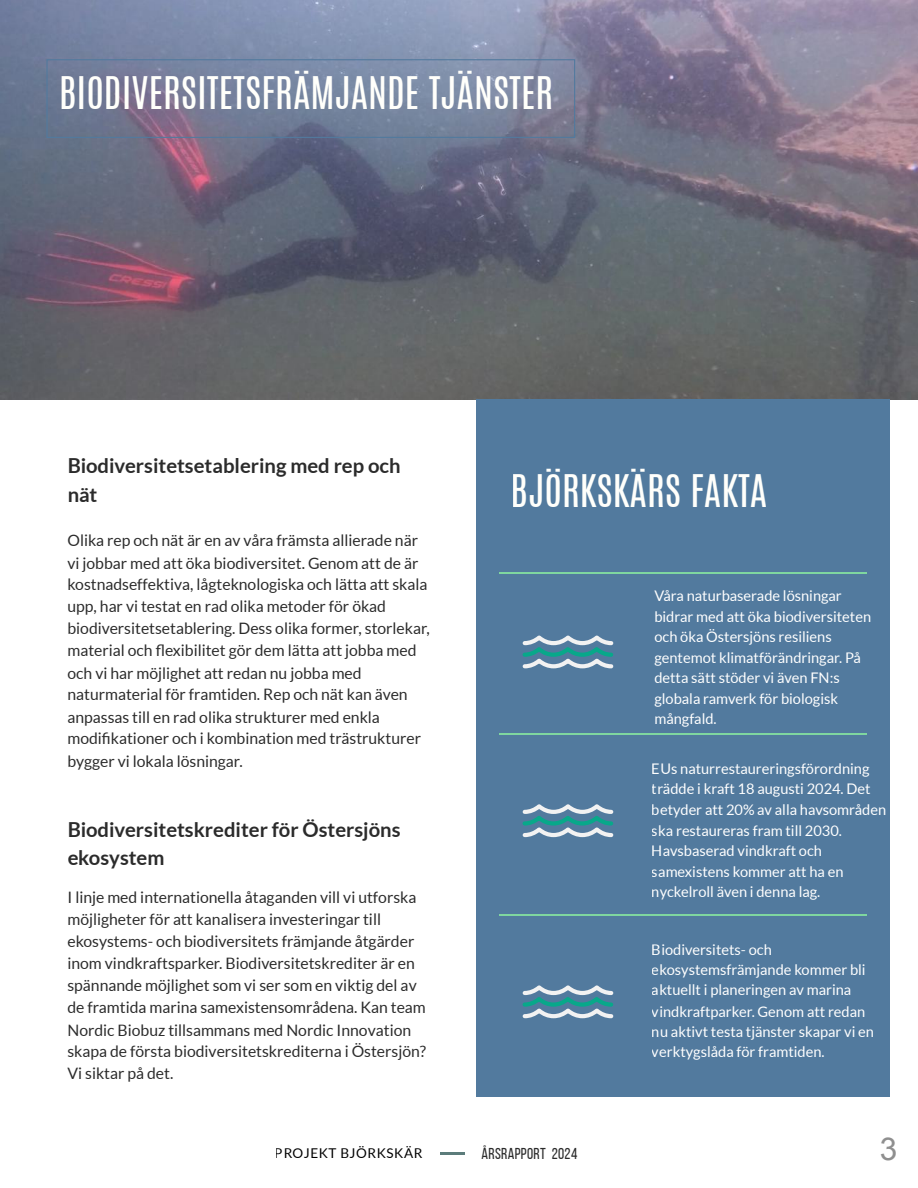
<style>
.page{position:relative;width:918px;height:1188px;background:#fff}
.page>*{position:absolute;margin:0;border:0;box-sizing:border-box;transform-origin:0 0}
.t1{font:38.25px "Antonio";color:#fffffb}
.t2{font:31.5px "Arial";color:#8f8f8f}
.t3{font:700 20.25px/28.2px "Lato";color:#2b2b2b}
.t4{font:15.75px/22px "Lato";color:#2b2b2b}
.t5{font:15.75px "Bebas Neue";letter-spacing:.02em;color:#2b2b2b}
.t6{font:14.7px/20.4px "Lato";color:#fff}
.t7{font:13.5px "Lato";letter-spacing:.04em;color:#000}
</style>
<div class="page">
<img style="left:0;top:0;width:918px;height:399px">
<div style="left:476px;top:399px;width:414px;height:698px;background:#527a9e"></div>
<hr style="left:500px;top:914px;width:41px;height:1px;background:#7fd69f">
<hr style="left:541px;top:914px;width:42px;height:1px;background:#7fd69f">
<hr style="left:583px;top:914px;width:42px;height:1px;background:#7fd69f">
<hr style="left:625px;top:914px;width:41px;height:1px;background:#7fd69f">
<hr style="left:666px;top:914px;width:42px;height:1px;background:#7fd69f">
<hr style="left:708px;top:914px;width:42px;height:1px;background:#7fd69f">
<hr style="left:750px;top:914px;width:41px;height:1px;background:#7fd69f">
<hr style="left:791px;top:914px;width:42px;height:1px;background:#7fd69f">
<hr style="left:833px;top:914px;width:33px;height:1px;background:#7fd69f">
<div style="left:46px;top:59px;width:529px;height:79px;border:1px solid #527a9e"></div>
<hr style="left:500px;top:733px;width:41px;height:1px;background:#7fd69f">
<hr style="left:541px;top:733px;width:42px;height:1px;background:#7fd69f">
<hr style="left:583px;top:733px;width:42px;height:1px;background:#7fd69f">
<hr style="left:625px;top:733px;width:41px;height:1px;background:#7fd69f">
<hr style="left:666px;top:733px;width:42px;height:1px;background:#7fd69f">
<hr style="left:708px;top:733px;width:42px;height:1px;background:#7fd69f">
<hr style="left:750px;top:733px;width:41px;height:1px;background:#7fd69f">
<hr style="left:791px;top:733px;width:42px;height:1px;background:#7fd69f">
<hr style="left:833px;top:733px;width:33px;height:1px;background:#7fd69f">
<hr style="left:440px;top:1152px;width:25px;height:2px;background:#5c7c7b">
<hr style="left:500px;top:572px;width:41px;height:1px;background:#7fd69f">
<hr style="left:541px;top:572px;width:42px;height:1px;background:#7fd69f">
<hr style="left:583px;top:572px;width:42px;height:1px;background:#7fd69f">
<hr style="left:625px;top:572px;width:41px;height:1px;background:#7fd69f">
<hr style="left:666px;top:572px;width:42px;height:1px;background:#7fd69f">
<hr style="left:708px;top:572px;width:42px;height:1px;background:#7fd69f">
<hr style="left:750px;top:572px;width:41px;height:1px;background:#7fd69f">
<hr style="left:791px;top:572px;width:42px;height:1px;background:#7fd69f">
<hr style="left:833px;top:572px;width:33px;height:1px;background:#7fd69f">
<svg style="left:522px;top:635px;width:92px;height:34px"></svg>
<svg style="left:522px;top:804px;width:92px;height:34px"></svg>
<svg style="left:522px;top:985px;width:92px;height:34px"></svg>
<h1 class="t1" style="left:59px;top:78px;width:496px">BIODIVERSITETSFRÄMJANDE TJÄNSTER</h1>
<p class="t3" style="left:67px;top:452px;width:335px">Biodiversitetsetablering med rep och nät</p>
<p class="t4" style="left:67px;top:529px;width:364px">Olika rep och nät är en av våra främsta allierade när vi jobbar med att öka biodiversitet. Genom att de är kostnadseffektiva, lågteknologiska och lätta att skala upp, har vi testat en rad olika metoder för ökad biodiversitetsetablering. Dess olika former, storlekar, material och</p>
<p class="t4" style="left:368px;top:651px;width:18px">fl</p>
<p class="t4" style="left:67px;top:640px;width:350px;text-indent:98px">exibilitet gör dem lätta att jobba med och vi har möjlighet att redan nu jobba med naturmaterial för framtiden. Rep och nät kan även anpassas till en rad olika strukturer med enkla modi</p>
<p class="t4" style="left:67px;top:727px;width:355px;line-height:22.5px;text-indent:43px">kationer och i kombination med trästrukturer bygger vi lokala lösningar.</p>
<p class="t3" style="left:67px;top:816px;width:335px">Biodiversitetskrediter för Östersjöns ekosystem</p>
<p class="t4" style="left:67px;top:886px;width:360px">I linje med internationella åtaganden vill vi utforska möjligheter för att kanalisera investeringar till ekosystems- och biodiversitets främjande åtgärder inom vindkraftsparker. Biodiversitetskrediter är en spännande möjlighet som vi ser som en viktig del av de framtida marina samexistensområdena. Kan team Nordic Biobuz tillsammans med Nordic Innovation skapa de första biodiversitetskrediterna i Östersjön?<br>Vi siktar på det.</p>
<h1 class="t1" style="left:511px;top:477px;width:258px">BJÖRKSKÄRS FAKTA</h1>
<p class="t6" style="left:654px;top:586px;width:218px">Våra naturbaserade lösningar bidrar med att öka biodiversiteten och öka Östersjöns resiliens gentemot klimatförändringar. På detta sätt stöder vi även FN:s globala ramverk för biologisk mångfald.</p>
<p class="t6" style="left:652px;top:759px;width:236px">EUs naturrestaureringsförordning trädde i kraft 18 augusti 2024. Det betyder att 20% av alla havsområden ska restaureras fram till 2030.<br>Havsbaserad vindkraft och samexistens kommer att ha en nyckelroll även i denna lag.</p>
<p class="t6" style="left:652px;top:939px;width:224px">Biodiversitets- och ekosystemsfrämjande kommer bli aktuellt i planeringen av marina vindkraftparker. Genom att redan nu aktivt testa tjänster skapar vi en verktygslåda för framtiden.</p>
<p class="t7" style="left:275px;top:1146px;width:149px">PROJEKT BJÖRKSKÄR</p>
<p class="t5" style="left:482px;top:1145px;width:97px">ÅRSRAPPORT 2024</p>
<h2 class="t2" style="left:880px;top:1131px;width:19px">3</h2>
</div>
